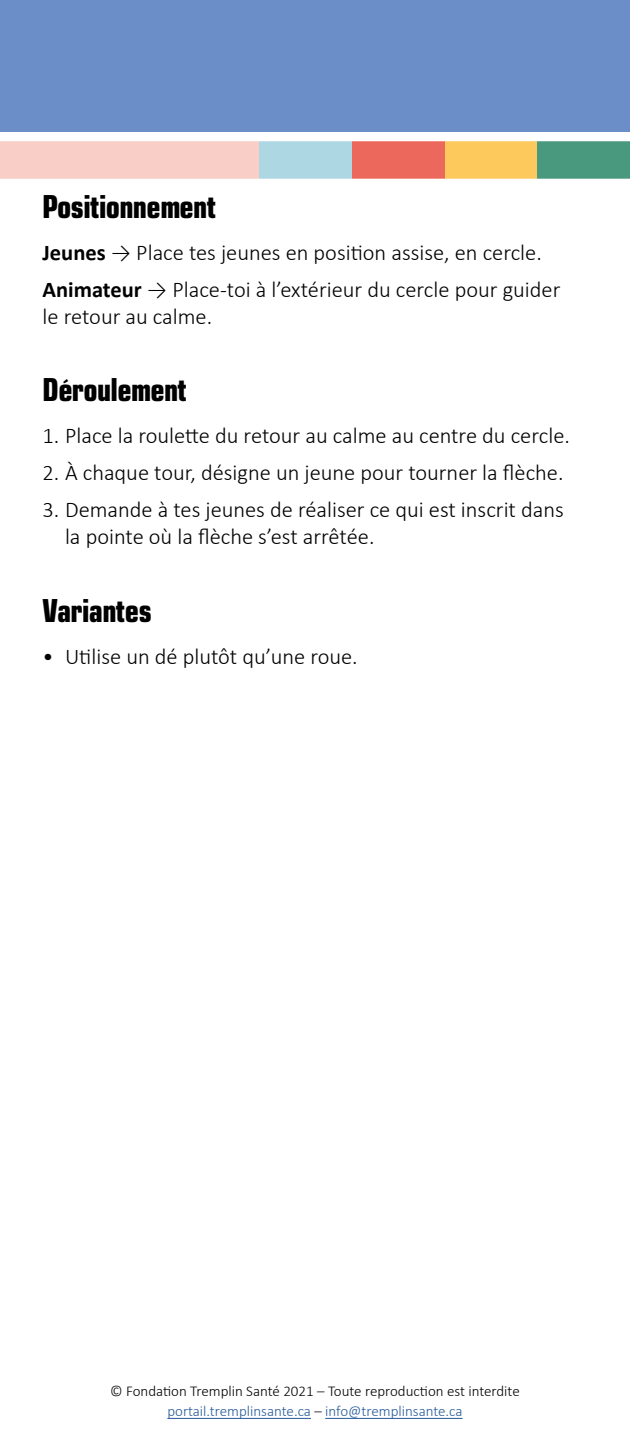
<style>
.page{position:relative;width:630px;height:1440px;background:#fff}
.page>*{position:absolute;margin:0;border:0;box-sizing:border-box;transform-origin:0 0}
.t1{font:700 32.5px "Eurostile Condensed BQ";color:#000}
.t2{font:300 22.5px/37px "Calibri";color:#000}
.t3{font:300 15px/20px "Calibri";color:#000;text-align:center}
.s1{font-weight:700}
.s2{color:#275b9b}
</style>
<div class="page">
<hr style="left:167px;top:1418px;width:144px;height:1px;background:#275b9b">
<hr style="left:325px;top:1418px;width:138px;height:1px;background:#275b9b">
<div style="left:0;top:0;width:630px;height:132px;background:#6b8dc8"></div>
<div style="left:537px;top:141px;width:93px;height:38px;background:#49997f"></div>
<div style="left:445px;top:141px;width:92px;height:38px;background:#fdc95d"></div>
<div style="left:352px;top:141px;width:93px;height:38px;background:#ed685c"></div>
<div style="left:259px;top:141px;width:93px;height:38px;background:#aed7e4"></div>
<div style="left:0;top:141px;width:259px;height:38px;background:#f8cec6"></div>
<h1 class="t1" style="left:43px;top:189px;width:175px">Positionnement</h1>
<p class="t2" style="left:43px;top:234px;width:519px"><span class="s1">Jeunes</span> → Place tes jeunes en position assise, en cercle.<br><span class="s1">Animateur</span> → Place-toi à l’extérieur du cercle pour guider</p>
<p class="t2" style="left:43px;top:298px;width:171px">le retour au calme.</p>
<h1 class="t1" style="left:43px;top:372px;width:146px">Déroulement</h1>
<p class="t2" style="left:43px;top:417px;width:529px">1. Place la roulette du retour au calme au centre du cercle.</p>
<p class="t2" style="left:43px;top:454px;width:523px">2. À chaque tour, désigne un jeune pour tourner la flèche.</p>
<p class="t2" style="left:65px;top:496px;width:500px;line-height:27px;text-indent:-22px">3. Demande à tes jeunes de réaliser ce qui est inscrit dans la pointe où la flèche s’est arrêtée.</p>
<h1 class="t1" style="left:43px;top:593px;width:111px">Variantes</h1>
<p class="t2" style="left:43px;top:638px;width:317px">• Utilise un dé plutôt qu’une roue.</p>
<p class="t3" style="left:110px;top:1381px;width:411px">© Fondation Tremplin Santé 2021 – Toute reproduction est interdite <span class="s2">portail.tremplinsante.ca</span> – <span class="s2">info@tremplinsante.ca</span></p>
</div>
